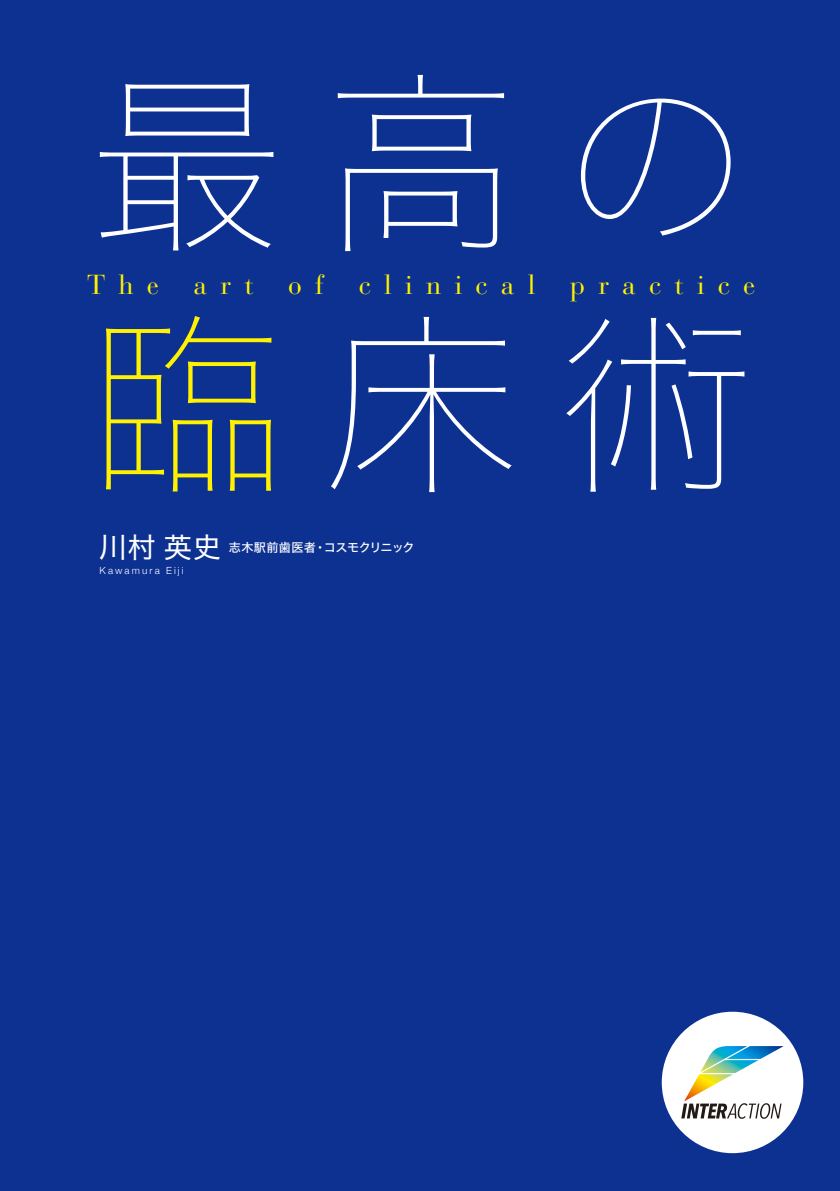
<style>
.page{position:relative;width:840px;height:1191px;background:#fff}
.page>*{position:absolute;margin:0;border:0;box-sizing:border-box;transform-origin:0 0}
.t1{font:195.4px/241.6px "Hira Kaku Std N W0";letter-spacing:.2em;color:#fff}
.t2{font:28.2px "Hira Kaku Std N W4";color:#fff}
.t3{font:27.2px "Bauer Bodoni";letter-spacing:.485em;color:#fff100}
.t4{font:12.2px "Hira Kaku Std N W5";letter-spacing:-.035em;color:#fff}
.t5{font:300 9.8px "Helvetica Neue";letter-spacing:.215em;color:#fff}
.s1{color:#fff100}
</style>
<div class="page">
<div style="left:0;top:0;width:838px;height:1191px;background:#0c3190"></div>
<div style="left:661px;top:1011px;width:141px;height:142px;background:#fff;border-radius:50%"></div>
<svg style="left:681px;top:1046px;width:102px;height:72px"></svg>
<h1 class="t1" style="left:88px;top:36px;width:667px">最高の<span class="s1">臨</span>床術</h1>
<p class="t3" style="left:87px;top:268px;width:73px">The</p>
<p class="t3" style="left:193px;top:268px;width:62px">art</p>
<p class="t3" style="left:288px;top:268px;width:37px">o f</p>
<p class="t3" style="left:358px;top:268px;width:178px">clinical</p>
<p class="t3" style="left:570px;top:268px;width:186px">practice</p>
<p class="t2" style="left:99px;top:526px;width:123px">川村英史</p>
<p class="t4" style="left:229px;top:538px;width:187px">志木駅前歯医者・コスモクリニック</p>
<p class="t5" style="left:100px;top:562px;width:85px">Kawamura Eiji</p>
</div>
